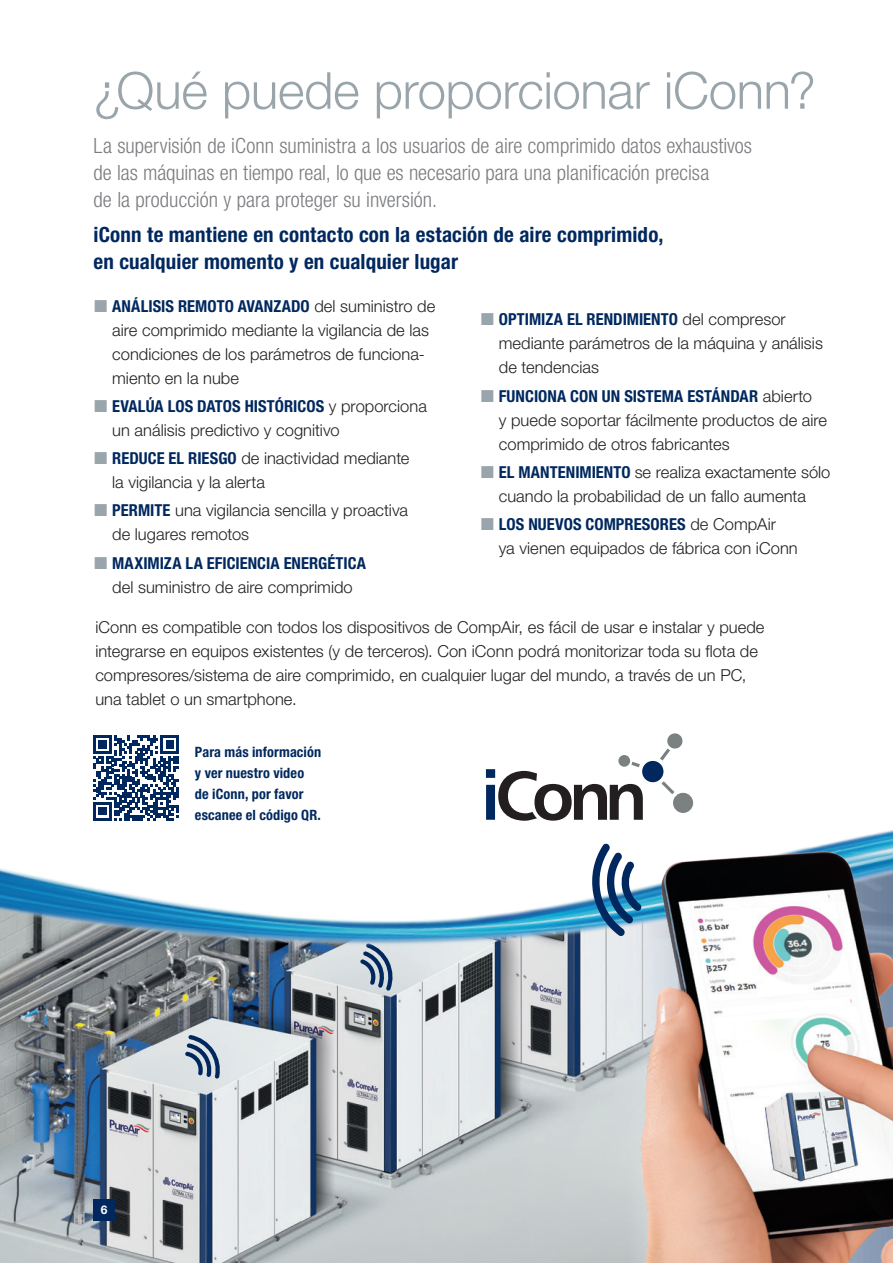
<style>
.page{position:relative;width:893px;height:1263px;background:#fff}
.page>*{position:absolute;margin:0;border:0;box-sizing:border-box;transform-origin:0 0}
.t1{font:300 51px "Helvetica Neue LT Std";letter-spacing:-.01em;color:#99a4ab}
.t2{font:300 condensed 21px/27px "Helvetica Neue LT Std";color:#7a7c7f}
.t3{font:700 condensed 21px/27px "Helvetica Neue LT Std";letter-spacing:.01em;color:#00285f}
.t4{font:300 16.5px/24px "Helvetica Neue LT Std";color:#231f20}
.t5{font:700 condensed 16.5px "Helvetica Neue LT Std";letter-spacing:.005em;color:#00285f}
.t6{font:700 condensed 14.25px/21px "Helvetica Neue LT Std";letter-spacing:.01em;color:#00285f}
.t7{font:700 12px "Helvetica Neue LT Std";color:#fff}
.s1{font-weight:700;font-stretch:condensed;color:#00285f}
</style>
<div class="page">
<img style="left:0;top:1015px;width:546px;height:248px">
<svg style="left:185px;top:1035px;width:36px;height:44px;background:#91a2b7"></svg>
<img style="left:0;top:735px;width:664px;height:280px">
<img style="left:546px;top:771px;width:347px;height:492px">
<div style="left:618px;top:755px;width:12px;height:12px;background:#7b8080;border-radius:50%"></div>
<svg style="left:661px;top:781px;width:13px;height:13px"></svg>
<svg style="left:486px;top:762px;width:157px;height:59px"></svg>
<div style="left:673px;top:793px;width:20px;height:20px;background:#7b8080;border-radius:50%"></div>
<svg style="left:660px;top:733px;width:23px;height:27px"></svg>
<div style="left:642px;top:761px;width:21px;height:21px;background:#00285f;border-radius:50%"></div>
<svg style="left:94px;top:735px;width:85px;height:85px"></svg>
<div style="left:94px;top:1199px;width:21px;height:21px;background:#00285f"></div>
<h1 class="t1" style="left:94px;top:59px;width:724px">¿Qué puede proporcionar iConn?</h1>
<p class="t2" style="left:94px;top:132px;width:660px">La supervisión de iConn suministra a los usuarios de aire comprimido datos exhaustivos de las máquinas en tiempo real, lo que es necesario para una planificación precisa<br>de la producción y para proteger su inversión.</p>
<p class="t3" style="left:94px;top:221px;width:571px">iConn te mantiene en contacto con la estación de aire comprimido, en cualquier momento y en cualquier lugar</p>
<p class="t4" style="left:112px;top:293px;width:325px"><span class="s1">ANÁLISIS REMOTO AVANZADO</span> del suministro de aire comprimido mediante la vigilancia de las condiciones de los parámetros de funciona&shy;miento en la nube</p>
<p class="t4" style="left:112px;top:394px;width:316px"><span class="s1">EVALÚA LOS DATOS HISTÓRICOS</span> y proporciona un análisis predictivo y cognitivo</p>
<p class="t4" style="left:112px;top:446px;width:299px"><span class="s1">REDUCE EL RIESGO</span> de inactividad mediante la vigilancia y la alerta</p>
<p class="t4" style="left:112px;top:498px;width:297px"><span class="s1">PERMITE</span> una vigilancia sencilla y proactiva de lugares remotos</p>
<p class="t5" style="left:112px;top:553px;width:255px">MAXIMIZA LA EFICIENCIA ENERGÉTICA</p>
<p class="t4" style="left:112px;top:574px;width:242px">del suministro de aire comprimido</p>
<p class="t4" style="left:95px;top:614px;width:671px">iConn es compatible con todos los dispositivos de CompAir, es fácil de usar e instalar y puede integrarse en equipos existentes (y de terceros). Con iConn podrá monitorizar toda su flota de compresores/sistema de aire comprimido, en cualquier lugar del mundo, a través de un PC, una tablet o un smartphone.</p>
<p class="t6" style="left:195px;top:742px;width:128px">Para más información y ver nuestro video de iConn, por favor escanee el código QR.</p>
<p class="t4" style="left:499px;top:307px;width:326px"><span class="s1">OPTIMIZA EL RENDIMIENTO</span> del compresor mediante parámetros de la máquina y análisis de tendencias</p>
<p class="t4" style="left:499px;top:383px;width:330px"><span class="s1">FUNCIONA CON UN SISTEMA ESTÁNDAR</span> abierto<br>y puede soportar fácilmente productos de aire comprimido de otros fabricantes</p>
<p class="t4" style="left:499px;top:460px;width:333px"><span class="s1">EL MANTENIMIENTO</span> se realiza exactamente sólo cuando la probabilidad de un fallo aumenta</p>
<p class="t4" style="left:499px;top:512px;width:300px"><span class="s1">LOS NUEVOS COMPRESORES</span> de CompAir<br>ya vienen equipados de fábrica con iConn</p>
<p class="t7" style="left:101px;top:1202px;width:8px">6</p>
</div>
